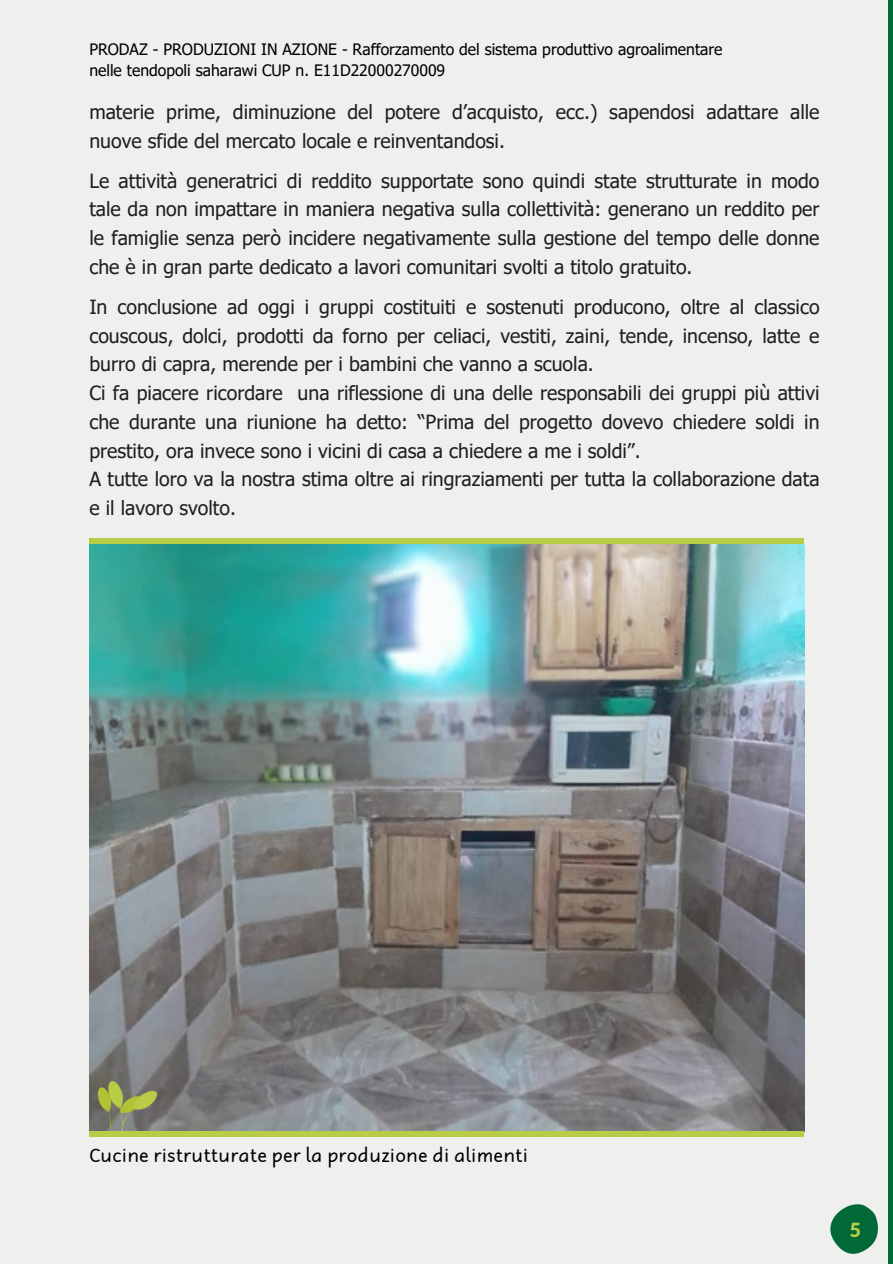
<style>
.page{position:relative;width:893px;height:1264px;background:#fff}
.page>*{position:absolute;margin:0;border:0;box-sizing:border-box;transform-origin:0 0}
.t1{font:19.5px/28.8px "Tahoma";color:#201e1e}
.t2{font:900 19.5px "Lato";color:#b9cc48}
.t3{font:18px "Robaga Rounded";color:#000}
.t4{font:15.75px/21.3px "Tahoma";color:#000}
</style>
<div class="page">
<div style="left:0;top:0;width:892px;height:1263px;background:#efefed"></div>
<svg style="left:830px;top:1204px;width:48px;height:50px"></svg>
<div style="left:887px;top:0;width:5px;height:1263px;background:#016938"></div>
<img style="left:89px;top:544px;width:715px;height:587px">
<div style="left:89px;top:538px;width:715px;height:6px;background:#b9cc48"></div>
<img style="left:97px;top:1081px;width:60px;height:50px">
<div style="left:89px;top:1131px;width:715px;height:6px;background:#b9cc48"></div>
<p class="t4" style="left:89px;top:38px;width:634px">PRODAZ - PRODUZIONI IN AZIONE - Rafforzamento del sistema produttivo agroalimentare nelle tendopoli saharawi CUP n. E11D22000270009</p>
<p class="t1" style="left:89px;top:97px;width:731px">materie prime, diminuzione del potere d’acquisto, ecc.) sapendosi adattare alle nuove sfide del mercato locale e reinventandosi.</p>
<p class="t1" style="left:89px;top:165px;width:731px;text-align:justify">Le attività generatrici di reddito supportate sono quindi state strutturate in modo tale da non impattare in maniera negativa sulla collettività: generano un reddito per le famiglie senza però incidere negativamente sulla gestione del tempo delle donne che è in gran parte dedicato a lavori comunitari svolti a titolo gratuito.</p>
<p class="t1" style="left:89px;top:292px;width:731px">In conclusione ad oggi i gruppi costituiti e sostenuti producono, oltre al classico couscous, dolci, prodotti da forno per celiaci, vestiti, zaini, tende, incenso, latte e burro di capra, merende per i bambini che vanno a scuola.<br>Ci fa piacere ricordare una riflessione di una delle responsabili dei gruppi più attivi che durante una riunione ha detto: “Prima del progetto dovevo chiedere soldi in prestito, ora invece sono i vicini di casa a chiedere a me i soldi”.<br>A tutte loro va la nostra stima oltre ai ringraziamenti per tutta la collaborazione data e il lavoro svolto.</p>
<p class="t3" style="left:89px;top:1145px;width:440px">Cucine ristrutturate per la produzione di alimenti</p>
<p class="t2" style="left:849px;top:1217px;width:13px">5</p>
</div>
